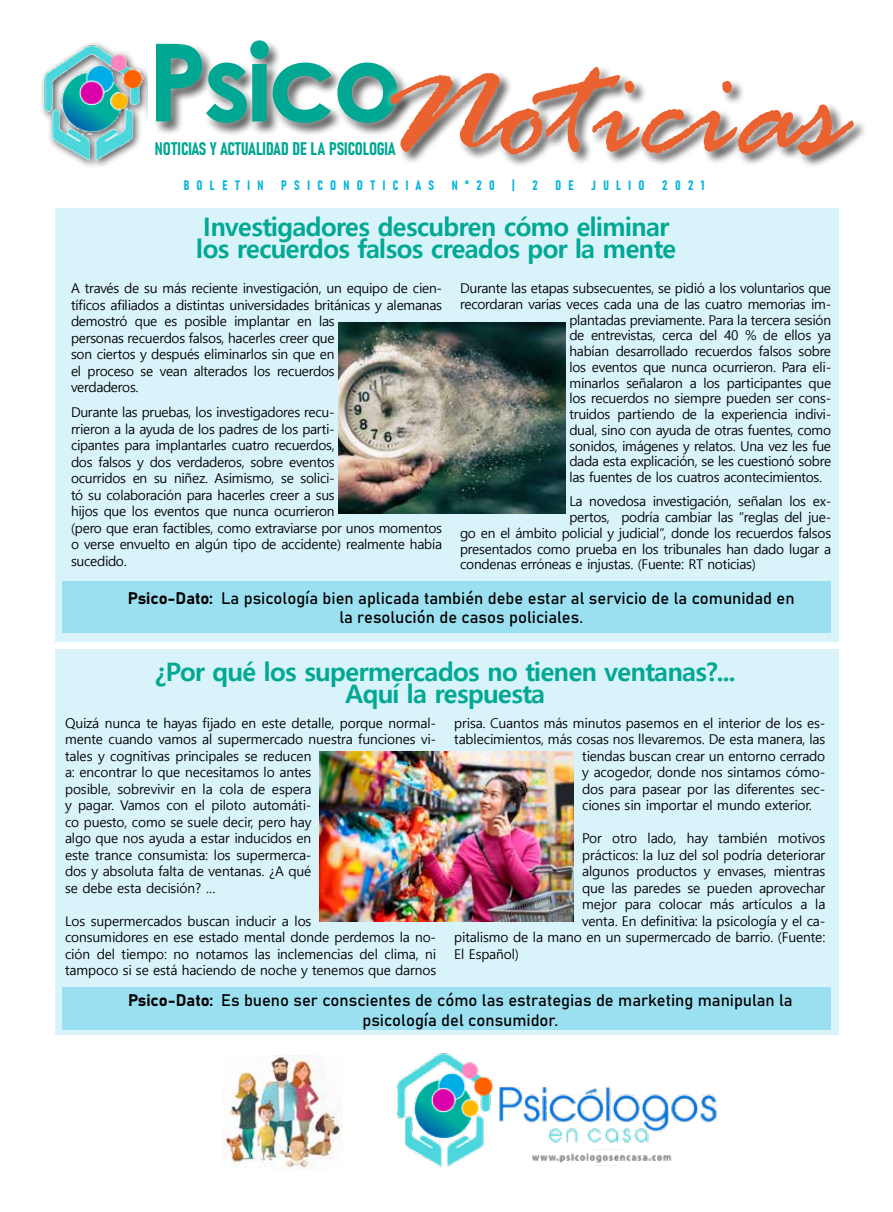
<style>
.page{position:relative;width:893px;height:1212px;background:#fff}
.page>*{position:absolute;margin:0;border:0;box-sizing:border-box;transform-origin:0 0}
.t1{font:italic 153.15px "Rage";color:#ea622f}
.t2{font:700 25.5px/22.5px "Malgun Gothic";letter-spacing:-.03em;color:#01a893}
.t3{font:18px "Bahnschrift";letter-spacing:-.01em;color:#00a793}
.t4{font:16.5px/19.5px "Bahnschrift";color:#000;text-align:center}
.t5{font:13.5px/16.5px "Malgun Gothic";letter-spacing:-.02em;color:#000}
.t6{font:13.5px "Bahnschrift";letter-spacing:.55em;color:#04b3de}
</style>
<div class="page">
<div style="left:55px;top:208px;width:783px;height:434px;background:#d9f3fa"></div>
<div style="left:154px;top:40px;width:258px;height:97px;background:#000;opacity:.75"></div>
<div style="left:146px;top:32px;width:261px;height:100px;background:#fff;opacity:.75"></div>
<div style="left:381px;top:58px;width:482px;height:106px;background:#fff;opacity:.75"></div>
<img style="left:41px;top:40px;width:106px;height:127px">
<img style="left:339px;top:322px;width:226px;height:191px">
<img style="left:397px;top:1053px;width:320px;height:115px">
<img style="left:222px;top:1056px;width:120px;height:112px">
<div style="left:63px;top:581px;width:768px;height:51px;background:#9ae0f1"></div>
<div style="left:55px;top:649px;width:784px;height:386px;background:#d9f3fa"></div>
<img style="left:320px;top:752px;width:254px;height:169px">
<div style="left:62px;top:988px;width:768px;height:42px;background:#9ae0f1"></div>
<h1 class="t1" style="left:147px;top:28px;width:698px"><sup>Psico</sup>Noticias</h1>
<p class="t6" style="left:184px;top:175px;width:81px">BOLETIN</p>
<p class="t6" style="left:281px;top:175px;width:155px">PSICONOTICIAS</p>
<p class="t6" style="left:452px;top:175px;width:44px">N°20</p>
<p class="t6" style="left:512px;top:175px;width:4px">|</p>
<p class="t6" style="left:532px;top:175px;width:7px">2</p>
<p class="t6" style="left:555px;top:175px;width:20px">D E</p>
<p class="t6" style="left:591px;top:175px;width:55px">JULIO</p>
<p class="t6" style="left:662px;top:175px;width:44px">2021</p>
<h2 class="t2" style="left:196px;top:216px;width:482px">Investigadores descubren cómo eliminar los recuerdos falsos creados por la mente</h2>
<p class="t5" style="left:71px;top:280px;width:373px">A través de su más reciente investigación, un equipo de cien&shy;tíficos afiliados a distintas universidades británicas y alemanas demostró que es posible implantar en las<br>personas recuerdos falsos, hacerles creer que<br>son ciertos y después eliminarlos sin que en<br>el proceso se vean alterados los recuerdos<br>verdaderos.</p>
<p class="t5" style="left:71px;top:404px;width:373px">Durante las pruebas, los investigadores recu-<br>rrieron a la ayuda de los padres de los parti-<br>cipantes para implantarles cuatro recuerdos,<br>dos falsos y dos verdaderos, sobre eventos<br>ocurridos en su niñez. Asimismo, se solici-<br>tó su colaboración para hacerles creer a sus<br>hijos que los eventos que nunca ocurrieron<br>(pero que eran factibles, como extraviarse por unos momentos o verse envuelto en algún tipo de accidente) realmente había sucedido.</p>
<h3 class="t3" style="left:155px;top:135px;width:242px">NOTICIAS Y ACTUALIDAD DE LA PSICOLOGIA</h3>
<p class="t5" style="left:460px;top:280px;width:373px">Durante las etapas subsecuentes, se pidió a los voluntarios que</p>
<p class="t5" style="left:460px;top:296px;width:373px">recordaran varias veces cada una de las cuatro memorias im-</p>
<p class="t5" style="left:569px;top:312px;width:263px">plantadas previamente. Para la tercera sesión</p>
<p class="t5" style="left:569px;top:327px;width:263px">de entrevistas, cerca del 40 % de ellos ya</p>
<p class="t5" style="left:569px;top:343px;width:263px">habían desarrollado recuerdos falsos sobre</p>
<p class="t5" style="left:569px;top:359px;width:263px">los eventos que nunca ocurrieron. Para eli-</p>
<p class="t5" style="left:569px;top:375px;width:263px">minarlos señalaron a los participantes que</p>
<p class="t5" style="left:569px;top:390px;width:263px">los recuerdos no siempre pueden ser cons-</p>
<p class="t5" style="left:569px;top:406px;width:263px">truidos partiendo de la experiencia indivi-</p>
<p class="t5" style="left:569px;top:422px;width:263px">dual, sino con ayuda de otras fuentes, como</p>
<p class="t5" style="left:569px;top:438px;width:263px">sonidos, imágenes y relatos. Una vez les fue</p>
<p class="t5" style="left:569px;top:453px;width:263px">dada esta explicación, se les cuestionó sobre</p>
<p class="t5" style="left:569px;top:469px;width:254px">las fuentes de los cuatros acontecimientos.</p>
<p class="t5" style="left:569px;top:493px;width:263px">La novedosa investigación, señalan los ex-</p>
<p class="t5" style="left:569px;top:509px;width:263px">pertos, podría cambiar las “reglas del jue-</p>
<p class="t5" style="left:460px;top:525px;width:373px">go en el ámbito policial y judicial”, donde los recuerdos falsos</p>
<p class="t5" style="left:460px;top:541px;width:373px">presentados como prueba en los tribunales han dado lugar a</p>
<p class="t5" style="left:460px;top:556px;width:297px">condenas erróneas e injustas. (Fuente: RT noticias)</p>
<p class="t4" style="left:128px;top:587px;width:668px">Psico-Dato: La psicología bien aplicada también debe estar al servicio de la comunidad en la resolución de casos policiales.</p>
<h2 class="t2" style="left:155px;top:660px;width:582px;text-align:center">¿Por qué los supermercados no tienen ventanas?...<br>Aquí la respuesta</h2>
<p class="t5" style="left:65px;top:715px;width:373px">Quizá nunca te hayas fijado en este detalle, porque normal&shy;mente cuando vamos al supermercado nuestra funciones vi&shy;tales y cognitivas principales se reducen<br>a: encontrar lo que necesitamos lo antes<br>posible, sobrevivir en la cola de espera<br>y pagar. Vamos con el piloto automáti-<br>co puesto, como se suele decir, pero hay<br>algo que nos ayuda a estar inducidos en<br>este trance consumista: los supermerca-<br>dos y absoluta falta de ventanas. ¿A qué<br>se debe esta decisión? …</p>
<p class="t5" style="left:65px;top:913px;width:373px">Los supermercados buscan inducir a los<br>consumidores en ese estado mental donde perdemos la no&shy;ción del tiempo: no notamos las inclemencias del clima, ni tampoco si se está haciendo de noche y tenemos que darnos</p>
<p class="t5" style="left:454px;top:715px;width:373px">prisa. Cuantos más minutos pasemos en el interior de los es-</p>
<p class="t5" style="left:454px;top:731px;width:373px">tablecimientos, más cosas nos llevaremos. De esta manera, las</p>
<p class="t5" style="left:582px;top:748px;width:245px">tiendas buscan crear un entorno cerrado</p>
<p class="t5" style="left:582px;top:764px;width:245px">y acogedor, donde nos sintamos cómo-</p>
<p class="t5" style="left:582px;top:781px;width:245px">dos para pasear por las diferentes sec-</p>
<p class="t5" style="left:582px;top:797px;width:231px">ciones sin importar el mundo exterior.</p>
<p class="t5" style="left:582px;top:830px;width:245px">Por otro lado, hay también motivos</p>
<p class="t5" style="left:582px;top:847px;width:245px">prácticos: la luz del sol podría deteriorar</p>
<p class="t5" style="left:582px;top:863px;width:245px">algunos productos y envases, mientras</p>
<p class="t5" style="left:582px;top:880px;width:245px">que las paredes se pueden aprovechar</p>
<p class="t5" style="left:582px;top:896px;width:245px">mejor para colocar más artículos a la</p>
<p class="t5" style="left:582px;top:913px;width:245px">venta. En definitiva: la psicología y el ca-</p>
<p class="t5" style="left:454px;top:929px;width:373px">pitalismo de la mano en un supermercado de barrio. (Fuente:</p>
<p class="t5" style="left:454px;top:946px;width:66px">El Español)</p>
<p class="t4" style="left:128px;top:989px;width:666px">Psico-Dato: Es bueno ser conscientes de cómo las estrategias de marketing manipulan la psicología del consumidor.</p>
</div>
